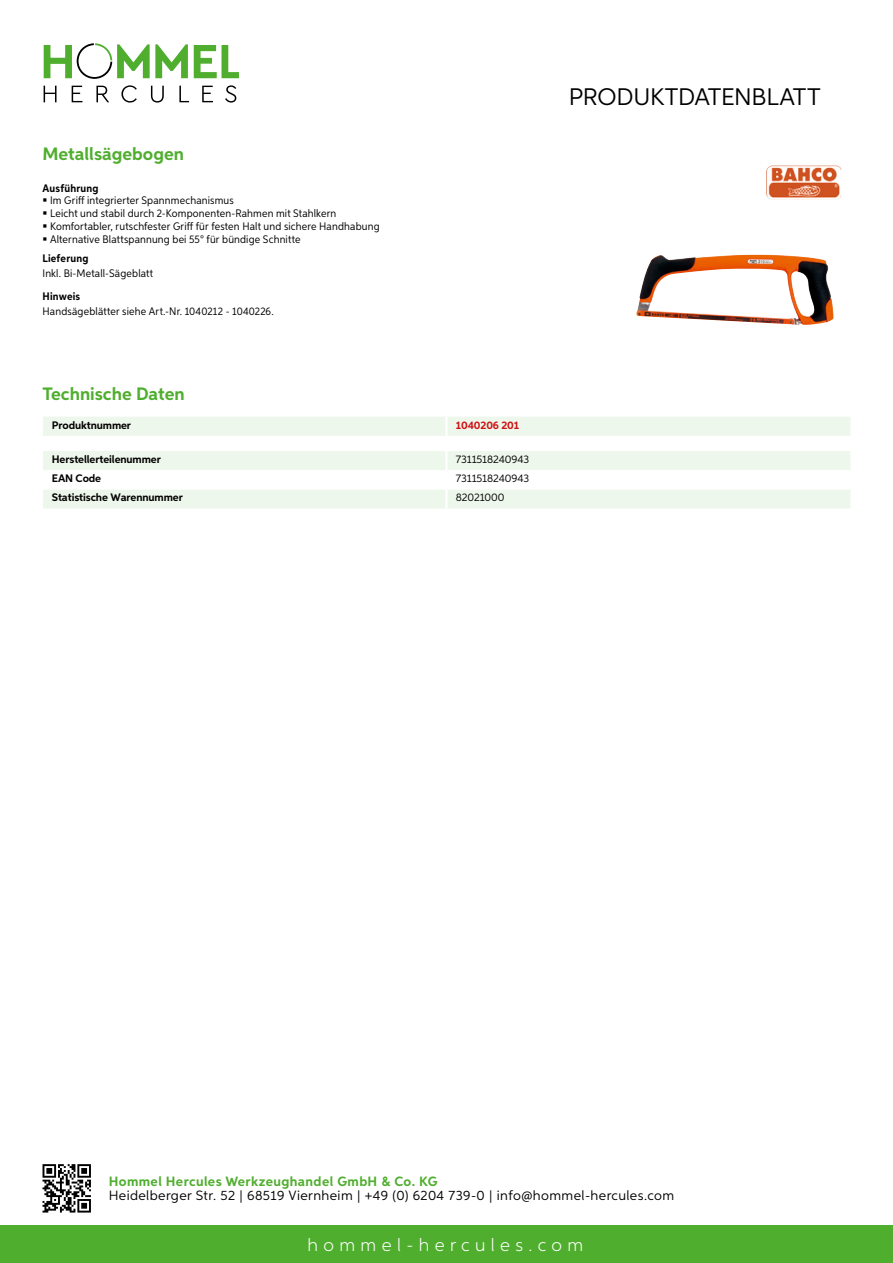
<style>
.page{position:relative;width:893px;height:1263px;background:#fff}
.page>*{position:absolute;margin:0;border:0;box-sizing:border-box;transform-origin:0 0}
.t1{font:24px "Aspira";letter-spacing:-.01em;color:#000}
.t2{font:700 18px "Aspira";color:#50ae2f}
.t3{font:300 18px "Aspira";letter-spacing:.3em;color:#fff}
.t4{font:13.5px "Aspira";letter-spacing:.03em;color:#000}
.t5{font:700 13.5px "Aspira";letter-spacing:.03em;color:#50ae2f}
.t6{font:10.95px/12.8px "Aspira Nar";letter-spacing:.015em;color:#000}
.t7{font:700 10.95px "Aspira";letter-spacing:-.01em;color:#000}
.t8{font:10.95px "Aspira";letter-spacing:-.01em;color:#000}
.t9{font:700 10.95px "Aspira Nar";letter-spacing:.02em;color:#000}
.t10{font:700 10.95px "Aspira";letter-spacing:-.01em;color:#cd1013}
</style>
<div class="page">
<div style="left:0;top:1226px;width:893px;height:37px;background:#50ae2f"></div>
<svg style="left:43px;top:1164px;width:48px;height:48px"></svg>
<svg style="left:194px;top:45px;width:45px;height:33px"></svg>
<svg style="left:44px;top:43px;width:144px;height:36px"></svg>
<svg style="left:44px;top:86px;width:13px;height:16px"></svg>
<svg style="left:72px;top:86px;width:10px;height:16px"></svg>
<svg style="left:96px;top:86px;width:13px;height:16px"></svg>
<svg style="left:121px;top:85px;width:16px;height:18px"></svg>
<svg style="left:151px;top:86px;width:13px;height:17px"></svg>
<svg style="left:179px;top:86px;width:10px;height:16px"></svg>
<svg style="left:202px;top:86px;width:11px;height:16px"></svg>
<svg style="left:225px;top:85px;width:11px;height:18px"></svg>
<div style="left:43px;top:417px;width:807px;height:19px;background:#eef7eb"></div>
<hr style="left:445px;top:417px;width:3px;height:19px;background:#fff">
<svg style="left:43px;top:451px;width:807px;height:57px"></svg>
<hr style="left:445px;top:489px;width:3px;height:19px;background:#fff">
<img style="left:636px;top:255px;width:198px;height:70px">
<img style="left:766px;top:166px;width:76px;height:33px">
<h2 class="t2" style="left:43px;top:142px;width:143px">Metallsägebogen</h2>
<p class="t9" style="left:43px;top:181px;width:58px">Ausführung</p>
<p class="t6" style="left:50px;top:194px;width:331px">Im Griff integrierter Spannmechanismus<br>Leicht und stabil durch 2-Komponenten-Rahmen mit Stahlkern Komfortabler, rutschfester Griff für festen Halt und sichere Handhabung Alternative Blattspannung bei 55° für bündige Schnitte</p>
<p class="t9" style="left:43px;top:251px;width:47px">Lieferung</p>
<p class="t6" style="left:43px;top:267px;width:112px">Inkl. Bi-Metall-Sägeblatt</p>
<p class="t9" style="left:43px;top:290px;width:39px">Hinweis</p>
<p class="t6" style="left:43px;top:305px;width:233px">Handsägeblätter siehe Art.-Nr. 1040212 - 1040226.</p>
<h2 class="t2" style="left:43px;top:382px;width:144px">Technische Daten</h2>
<p class="t7" style="left:52px;top:418px;width:81px">Produktnummer</p>
<p class="t10" style="left:456px;top:418px;width:65px">1040206 201</p>
<p class="t7" style="left:52px;top:453px;width:111px">Herstellerteilenummer</p>
<p class="t8" style="left:456px;top:453px;width:75px">7311518240943</p>
<p class="t7" style="left:52px;top:472px;width:51px">EAN Code</p>
<p class="t8" style="left:456px;top:472px;width:75px">7311518240943</p>
<p class="t7" style="left:52px;top:491px;width:132px">Statistische Warennummer</p>
<p class="t8" style="left:456px;top:491px;width:50px">82021000</p>
<h1 class="t1" style="left:569px;top:82px;width:253px">Produktdatenblatt</h1>
<p class="t5" style="left:109px;top:1172px;width:330px">Hommel Hercules Werkzeughandel GmbH &amp; Co. KG</p>
<p class="t4" style="left:109px;top:1187px;width:567px">Heidelberger Str. 52 | 68519 Viernheim | +49 (0) 6204 739-0 | info@hommel-hercules.com</p>
<h2 class="t3" style="left:307px;top:1234px;width:277px">hommel-hercules.com</h2>
</div>
